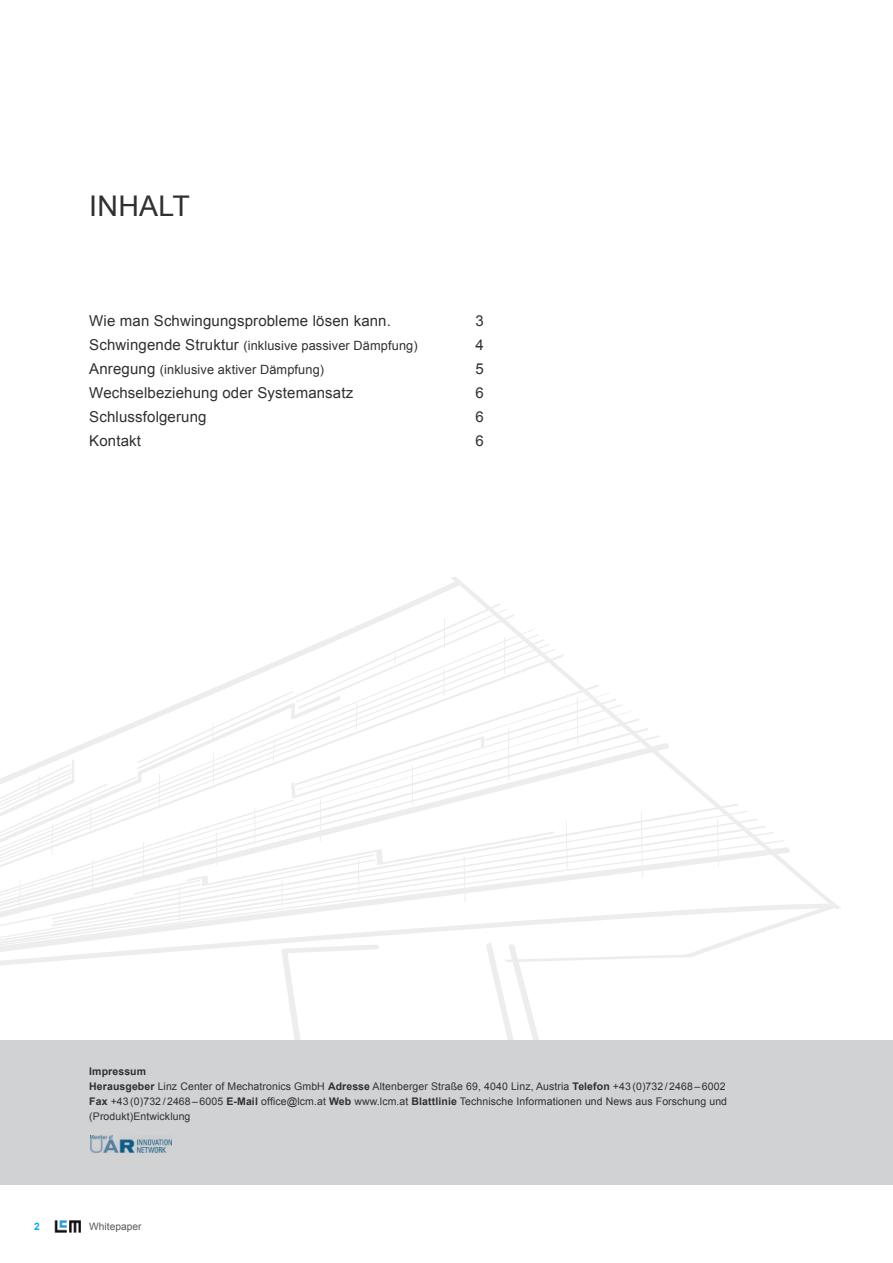
<style>
.page{position:relative;width:893px;height:1263px;background:#fff}
.page>*{position:absolute;margin:0;border:0;box-sizing:border-box;transform-origin:0 0}
.t1{font:28.5px "Arial";letter-spacing:.01em;color:#312f30}
.t2{font:15px "Arial";letter-spacing:.01em;color:#312f30}
.t3{font:12.75px "Arial";letter-spacing:.01em;color:#312f30}
.t4{font:10.5px/15px "Arial";letter-spacing:.01em;color:#312f30}
.t5{font:10.2px "Arial";color:#57585a}
.t6{font:700 10.2px "Arial";color:#00aeef}
.s1{font-size:15px}
.s2{font-weight:700}
</style>
<div class="page">
<img style="left:55px;top:1220px;width:26px;height:12px">
<svg style="left:0;top:609px;width:836px;height:431px"></svg>
<div style="left:0;top:1040px;width:893px;height:143px;background:#d1d2d4"></div>
<img style="left:90px;top:1135px;width:81px;height:17px">
<h1 class="t1" style="left:89px;top:188px;width:93px">inhalt</h1>
<h2 class="t2" style="left:89px;top:310px;width:303px">Wie man Schwingungsprobleme lösen kann.</h2>
<h2 class="t2" style="left:475px;top:310px;width:10px">3</h2>
<p class="t3" style="left:89px;top:337px;width:330px"><span class="s1">Schwingende Struktur</span> (inklusive passiver Dämpfung)</p>
<h2 class="t2" style="left:475px;top:334px;width:10px">4</h2>
<p class="t3" style="left:89px;top:361px;width:236px"><span class="s1">Anregung</span> (inklusive aktiver Dämpfung)</p>
<h2 class="t2" style="left:475px;top:358px;width:10px">5</h2>
<h2 class="t2" style="left:89px;top:382px;width:265px">Wechselbeziehung oder Systemansatz</h2>
<h2 class="t2" style="left:475px;top:382px;width:10px">6</h2>
<h2 class="t2" style="left:89px;top:406px;width:119px">Schlussfolgerung</h2>
<h2 class="t2" style="left:475px;top:406px;width:10px">6</h2>
<h2 class="t2" style="left:89px;top:430px;width:53px">Kontakt</h2>
<h2 class="t2" style="left:475px;top:430px;width:10px">6</h2>
<p class="t4" style="left:89px;top:1064px;width:639px"><span class="s2">Impressum<br>Herausgeber</span> Linz Center of Mechatronics GmbH <span class="s2">Adresse</span> Altenberger Straße 69, 4040 Linz, Austria <span class="s2">Telefon</span> +43 (0)732 / 2468 – 6002<br><span class="s2">Fax</span> +43 (0)732 / 2468 – 6005 <span class="s2">E-Mail</span> office@lcm.at <span class="s2">Web</span> www.lcm.at <span class="s2">Blattlinie</span> Technische I nformationen und News aus Forschung und (Produkt)Entwicklung</p>
<p class="t6" style="left:34px;top:1219px;width:7px">2</p>
<p class="t5" style="left:89px;top:1220px;width:54px">Whitepaper</p>
</div>
